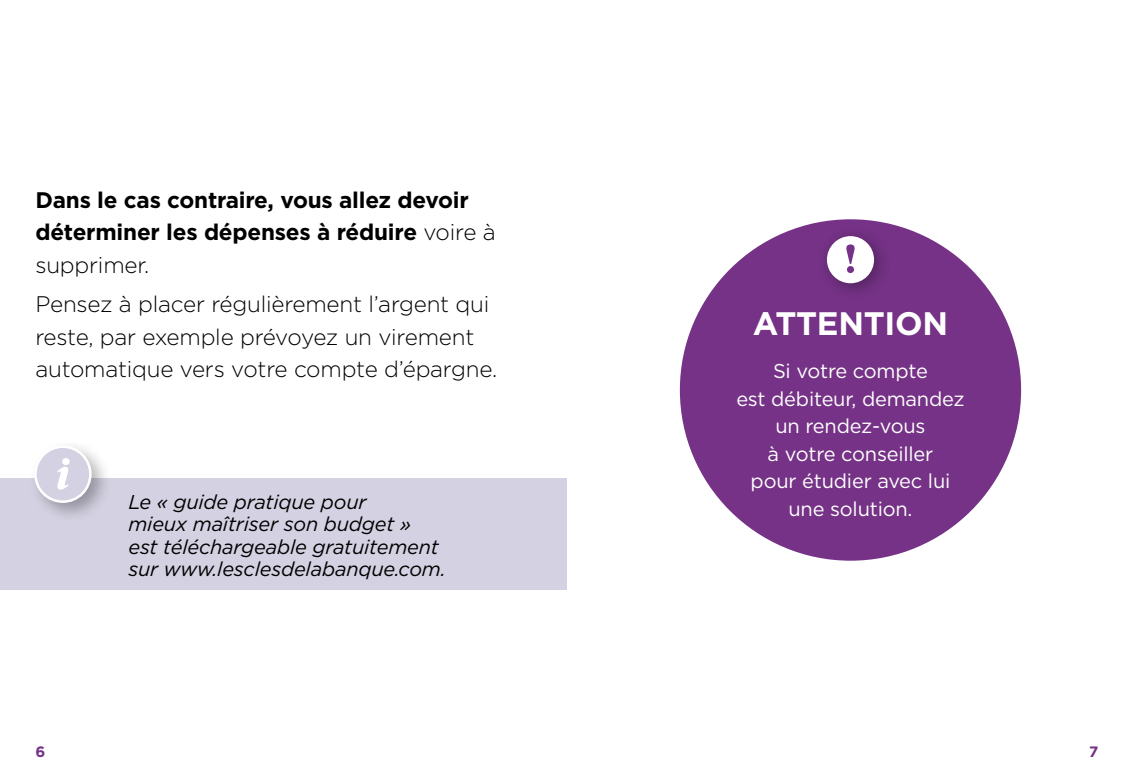
<style>
.page{position:relative;width:1134px;height:780px;background:#fff}
.page>*{position:absolute;margin:0;border:0;box-sizing:border-box;transform-origin:0 0}
.H3_-_Attention{font:700 32.5px "Gotham";letter-spacing:-.01em;color:#fff}
.Texte{font:300 22.5px/32.5px "Gotham";letter-spacing:-.01em;color:#000}
.Texte-2{font:700 22.5px/32.5px "Gotham";letter-spacing:-.01em;color:#000}
.Texte_info{font:italic 20px/22.5px "Gotham";letter-spacing:-.01em;color:#000}
.Texte_attention{font:20px/27.5px "Gotham";letter-spacing:-.01em;color:#fff;text-align:center}
.t1{font:700 15px "Gotham";color:#753286}
.s1{font-weight:300}
</style>
<div class="page">
<div style="left:0;top:478px;width:567px;height:112px;background:#d4d1e2"></div>
<div style="left:680px;top:219px;width:341px;height:341px;background:#753286;border-radius:50%"></div>
<div style="left:28px;top:439px;width:85px;height:85px;background:#000;opacity:.3"></div>
<div style="left:35px;top:446px;width:55px;height:55px;background:#d4d1e2;border-radius:50%"></div>
<div style="left:34px;top:445px;width:58px;height:58px;border:2px solid #fff;border-radius:50%"></div>
<svg style="left:57px;top:458px;width:13px;height:31px"></svg>
<div style="left:817px;top:226px;width:75px;height:75px;background:#000;opacity:.3"></div>
<div style="left:827px;top:236px;width:47px;height:47px;background:#fff;border-radius:50%"></div>
<svg style="left:846px;top:244px;width:9px;height:29px"></svg>
<p class="Texte-2" style="left:35px;top:183px;width:462px">Dans le cas contraire, vous allez devoir déterminer les dépenses à réduire <span class="s1">voire à supprimer.</span></p>
<p class="Texte" style="left:35px;top:287px;width:463px">Pensez à placer régulièrement l’argent qui reste, par exemple prévoyez un virement automatique vers votre compte d’épargne.</p>
<p class="Texte_info" style="left:128px;top:490px;width:319px">Le « guide pratique pour<br>mieux maîtriser son budget »<br>est téléchargeable gratuitement sur www.lesclesdelabanque.com.</p>
<h3 class="H3_-_Attention" style="left:753px;top:302px;width:196px">ATTENTION</h3>
<p class="Texte_attention" style="left:736px;top:357px;width:230px">Si votre compte<br>est débiteur, demandez un rendez-vous<br>à votre conseiller<br>pour étudier avec lui une solution.</p>
<p class="t1" style="left:35px;top:741px;width:11px">6</p>
<p class="t1" style="left:1089px;top:741px;width:11px">7</p>
</div>
